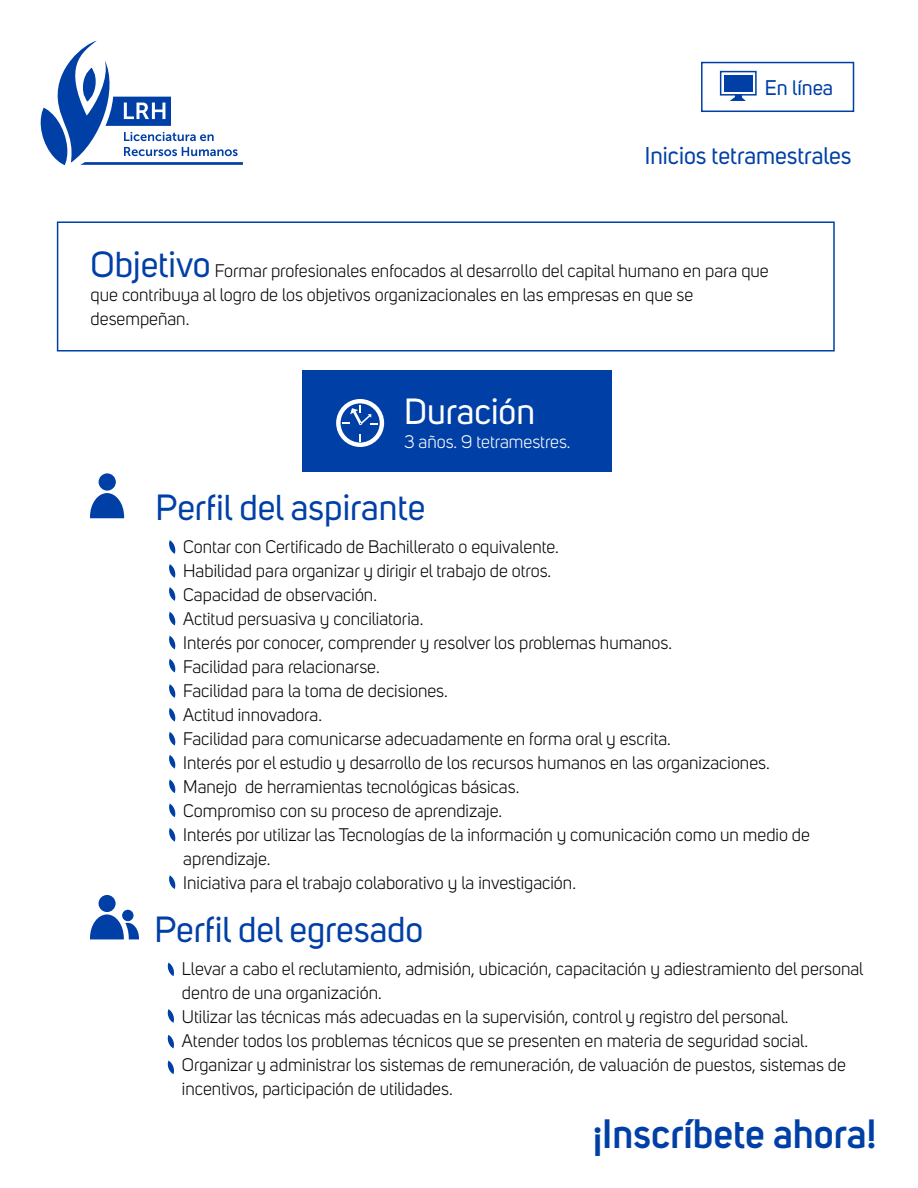
<style>
.page{position:relative;width:918px;height:1188px;background:#fff}
.page>*{position:absolute;margin:0;border:0;box-sizing:border-box;transform-origin:0 0}
.t1{font:600 40.5px "Uni Sans";color:#0040a6}
.t2{font:36px "Uni Sans";color:#0040a6}
.t3{font:36px "Uni Sans";color:#fff}
.t4{font:24px "Uni Sans";color:#0040a6}
.t5{font:21px "Uni Sans";color:#0040a6}
.t6{font:18px/24px "Uni Sans";color:#040503}
.t7{font:18px "Uni Sans";color:#fff}
.s1{font-size:36px;color:#0040a6}
</style>
<div class="page">
<div style="left:57px;top:221px;width:778px;height:131px;border:2px solid #0040a6"></div>
<div style="left:701px;top:62px;width:153px;height:50px;border:2px solid #0040a6"></div>
<svg style="left:169px;top:540px;width:7px;height:14px"></svg>
<svg style="left:169px;top:564px;width:7px;height:14px"></svg>
<svg style="left:169px;top:587px;width:7px;height:14px"></svg>
<svg style="left:169px;top:612px;width:7px;height:13px"></svg>
<svg style="left:169px;top:636px;width:7px;height:13px"></svg>
<svg style="left:169px;top:659px;width:7px;height:13px"></svg>
<svg style="left:169px;top:684px;width:7px;height:14px"></svg>
<svg style="left:169px;top:708px;width:7px;height:14px"></svg>
<svg style="left:169px;top:732px;width:7px;height:14px"></svg>
<svg style="left:169px;top:755px;width:7px;height:13px"></svg>
<svg style="left:169px;top:780px;width:7px;height:13px"></svg>
<svg style="left:169px;top:804px;width:7px;height:13px"></svg>
<svg style="left:169px;top:828px;width:7px;height:14px"></svg>
<svg style="left:169px;top:875px;width:7px;height:14px"></svg>
<svg style="left:167px;top:963px;width:7px;height:13px"></svg>
<svg style="left:167px;top:1009px;width:7px;height:14px"></svg>
<svg style="left:167px;top:1035px;width:7px;height:13px"></svg>
<svg style="left:167px;top:1061px;width:7px;height:13px"></svg>
<div style="left:303px;top:370px;width:309px;height:102px;background:#0040a6"></div>
<div style="left:724px;top:75px;width:28px;height:17px;background:#0040a6"></div>
<div style="left:720px;top:71px;width:37px;height:25px;border:2px solid #0040a6"></div>
<svg style="left:730px;top:95px;width:16px;height:6px"></svg>
<svg style="left:336px;top:399px;width:48px;height:48px"></svg>
<svg style="left:90px;top:473px;width:34px;height:45px"></svg>
<svg style="left:90px;top:895px;width:49px;height:44px"></svg>
<svg style="left:40px;top:41px;width:203px;height:124px"></svg>
<p class="t5" style="left:765px;top:76px;width:70px">En línea</p>
<h3 class="t4" style="left:645px;top:142px;width:208px">Inicios tetramestrales</h3>
<p class="t6" style="left:91px;top:259px;width:680px"><span class="s1">Objetivo</span> Formar profesionales enfocados al desarrollo del capital humano en para que que contribuya al logro de los objetivos organizacionales en las empresas en que se desempeñan.</p>
<h2 class="t3" style="left:404px;top:391px;width:133px">Duración</h2>
<p class="t7" style="left:404px;top:431px;width:168px">3 años. 9 tetramestres.</p>
<h2 class="t2" style="left:156px;top:486px;width:271px">Perfil del aspirante</h2>
<p class="t6" style="left:183px;top:535px;width:628px">Contar con Certificado de Bachillerato o equivalente.<br>Habilidad para organizar y dirigir el trabajo de otros.<br>Capacidad de observación.<br>Actitud persuasiva y conciliatoria.<br>Interés por conocer, comprender y resolver los problemas humanos.<br>Facilidad para relacionarse.<br>Facilidad para la toma de decisiones.<br>Actitud innovadora.<br>Facilidad para comunicarse adecuadamente en forma oral y escrita.<br>Interés por el estudio y desarrollo de los recursos humanos en las organizaciones.<br>Manejo de herramientas tecnológicas básicas.<br>Compromiso con su proceso de aprendizaje.<br>Interés por utilizar las Tecnologías de la información y comunicación como un medio de aprendizaje.<br>Iniciativa para el trabajo colaborativo y la investigación.</p>
<h2 class="t2" style="left:154px;top:909px;width:271px">Perfil del egresado</h2>
<p class="t6" style="left:182px;top:957px;width:683px">Llevar a cabo el reclutamiento, admisión, ubicación, capacitación y adiestramiento del personal dentro de una organización.<br>Utilizar las técnicas más adecuadas en la supervisión, control y registro del personal.<br>Atender todos los problemas técnicos que se presenten en materia de seguridad social.<br>Organizar y administrar los sistemas de remuneración, de valuación de puestos, sistemas de incentivos, participación de utilidades.</p>
<h1 class="t1" style="left:593px;top:1103px;width:285px">¡Inscríbete ahora!</h1>
</div>
